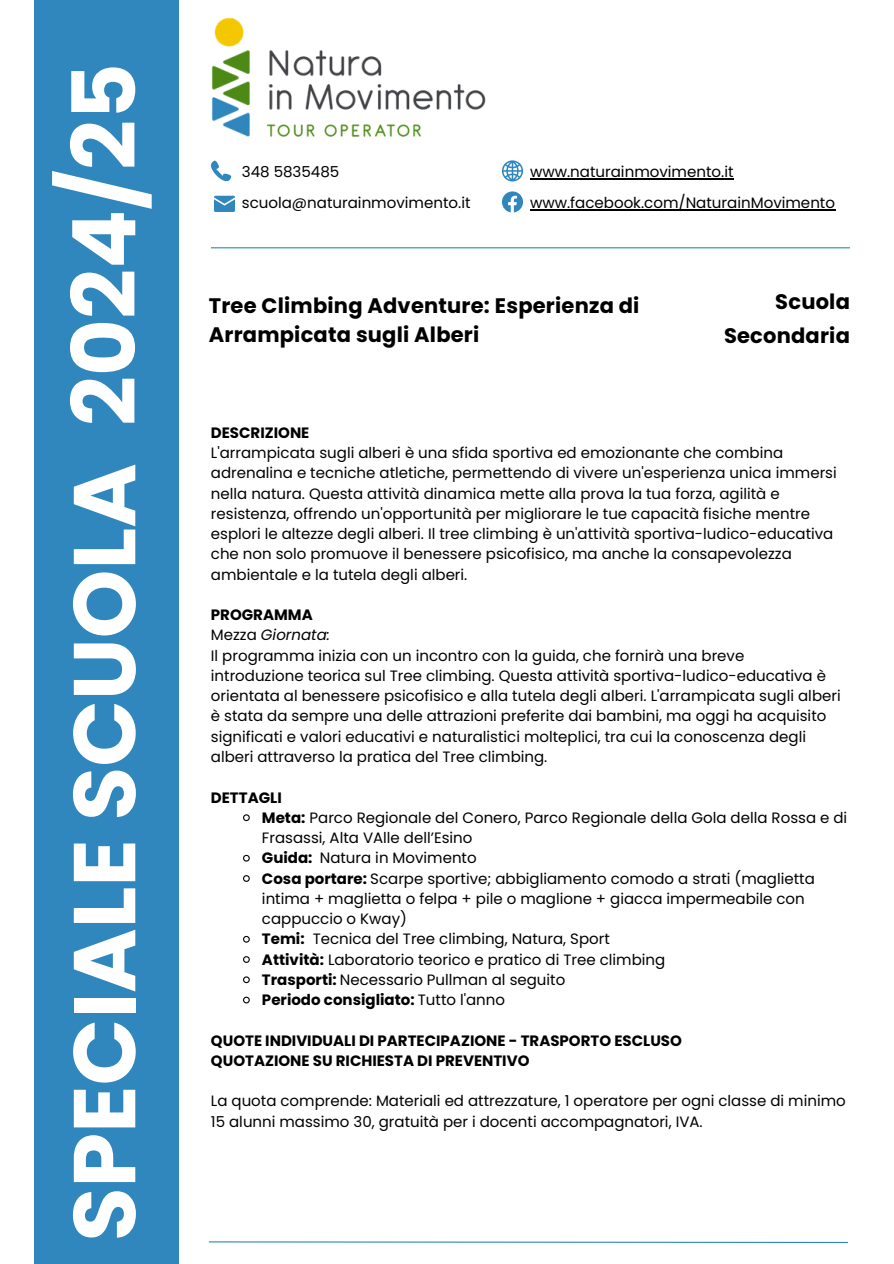
<style>
.page{position:relative;width:894px;height:1264px;background:#fff}
.page>*{position:absolute;margin:0;border:0;box-sizing:border-box;transform-origin:0 0}
.t1{font:700 87.6px "Poppins";color:#fff}
.t2{font:700 21px/34.8px "Poppins";letter-spacing:.01em;color:#000;text-align:right}
.t3{font:15px/20.2px "Poppins";color:#000}
.t4{font:700 15px/20.2px "Poppins";color:#000}
.t5{font:italic 15px "Poppins";color:#000}
.s1{font-style:normal}
.s2{font-weight:700}
.s3{font-weight:400}
</style>
<div class="page">
<div style="left:34px;top:0;width:144px;height:1263px;background:#2f87be"></div>
<svg style="left:214px;top:196px;width:21px;height:15px"></svg>
<svg style="left:211px;top:161px;width:20px;height:20px"></svg>
<svg style="left:502px;top:160px;width:21px;height:21px"></svg>
<hr style="left:211px;top:247px;width:638px;height:1px;background:#2f87be">
<svg style="left:208px;top:1241px;width:640px;height:2px"></svg>
<svg style="left:243px;top:814px;width:7px;height:8px"></svg>
<svg style="left:243px;top:854px;width:7px;height:8px"></svg>
<svg style="left:243px;top:875px;width:7px;height:7px"></svg>
<svg style="left:243px;top:935px;width:7px;height:8px"></svg>
<svg style="left:243px;top:956px;width:7px;height:7px"></svg>
<svg style="left:243px;top:976px;width:7px;height:8px"></svg>
<svg style="left:243px;top:996px;width:7px;height:8px"></svg>
<img style="left:211px;top:17px;width:275px;height:120px">
<svg style="left:502px;top:191px;width:21px;height:21px"></svg>
<hr style="left:530px;top:178px;width:203px;height:1px;background:#000">
<hr style="left:530px;top:209px;width:304px;height:2px;background:#000">
<p class="t1" style="left:43px;top:1241px;width:1179px;rotate:-90deg">SPECIALE SCUOLA 2024/25</p>
<p class="t3" style="left:242px;top:162px;width:99px">348 5835485</p>
<h3 class="t3" style="left:530px;top:162px;width:205px">www.naturainmovimento.it</h3>
<p class="t3" style="left:530px;top:193px;width:306px">www.facebook.com/NaturainMovimento</p>
<p class="t3" style="left:242px;top:193px;width:230px">scuola@naturainmovimento.it</p>
<p class="t2" style="left:209px;top:291px;width:432px;line-height:29.2px;text-align:left">Tree Climbing Adventure: Esperienza di<br>Arrampicata sugli Alberi</p>
<p class="t2" style="left:723px;top:284px;width:127px">Scuola<br>Secondaria</p>
<h1 class="t4" style="left:211px;top:422px;width:100px">DESCRIZIONE</h1>
<p class="t3" style="left:211px;top:443px;width:627px">L'arrampicata sugli alberi è una sfida sportiva ed emozionante che combina adrenalina e tecniche atletiche, permettendo di vivere un'esperienza unica immersi nella natura. Questa attività dinamica mette alla prova la tua forza, agilità e resistenza, offrendo un'opportunità per migliorare le tue capacità fisiche mentre esplori le altezze degli alberi. Il tree climbing è un'attività sportiva-ludico-educativa che non solo promuove il benessere psicofisico, ma anche la consapevolezza ambientale e la tutela degli alberi.</p>
<p class="t4" style="left:211px;top:605px;width:103px">PROGRAMMA</p>
<p class="t5" style="left:211px;top:624px;width:121px"><span class="s1">Mezza</span> Giornata:</p>
<p class="t3" style="left:211px;top:645px;width:534px">Il programma inizia con un incontro con la guida, che fornirà una breve</p>
<p class="t3" style="left:211px;top:665px;width:616px">introduzione teorica sul Tree climbing. Questa attività sportiva-ludico-educativa è</p>
<p class="t3" style="left:211px;top:686px;width:631px">orientata al benessere psicofisico e alla tutela degli alberi. L'arrampicata sugli alberi</p>
<p class="t3" style="left:211px;top:706px;width:616px">è stata da sempre una delle attrazioni preferite dai bambini, ma oggi ha acquisito</p>
<p class="t3" style="left:211px;top:726px;width:596px">significati e valori educativi e naturalistici molteplici, tra cui la conoscenza degli</p>
<p class="t3" style="left:211px;top:746px;width:338px">alberi attraverso la pratica del Tree climbing.</p>
<h2 class="t4" style="left:211px;top:787px;width:72px">DETTAGLI</h2>
<h2 class="t3" style="left:262px;top:807px;width:586px"><span class="s2">Meta:</span> Parco Regionale del Conero, Parco Regionale della Gola della Rossa e di<br>Frasassi, Alta VAlle dell’Esino</h2>
<p class="t4" style="left:262px;top:848px;width:52px">Guida:</p>
<p class="t3" style="left:262px;top:848px;width:554px;text-indent:58px">Natura in Movimento<br><span class="s2">Cosa portare:</span> Scarpe sportive; abbigliamento comodo a strati (maglietta</p>
<p class="t3" style="left:262px;top:888px;width:544px">intima + maglietta o felpa + pile o maglione + giacca impermeabile con cappuccio o Kway)<br><span class="s2">Temi:</span></p>
<p class="t3" style="left:262px;top:929px;width:404px;text-align:center">Tecnica del Tree climbing, Natura, Sport<br><span class="s2">Attività:</span> Laboratorio teorico e pratico di Tree climbing</p>
<p class="t3" style="left:262px;top:969px;width:305px"><span class="s2">Trasporti:</span> Necessario Pullman al seguito</p>
<p class="t4" style="left:262px;top:989px;width:244px">Periodo consigliato: <span class="s3">Tutto l'anno</span></p>
<p class="t4" style="left:211px;top:1030px;width:472px">QUOTE INDIVIDUALI DI PARTECIPAZIONE - TRASPORTO ESCLUSO<br>QUOTAZIONE SU RICHIESTA DI PREVENTIVO</p>
<p class="t3" style="left:211px;top:1091px;width:636px">La quota comprende: Materiali ed attrezzature, 1 operatore per ogni classe di minimo<br>15 alunni massimo 30, gratuità per i docenti accompagnatori, IVA.</p>
</div>
